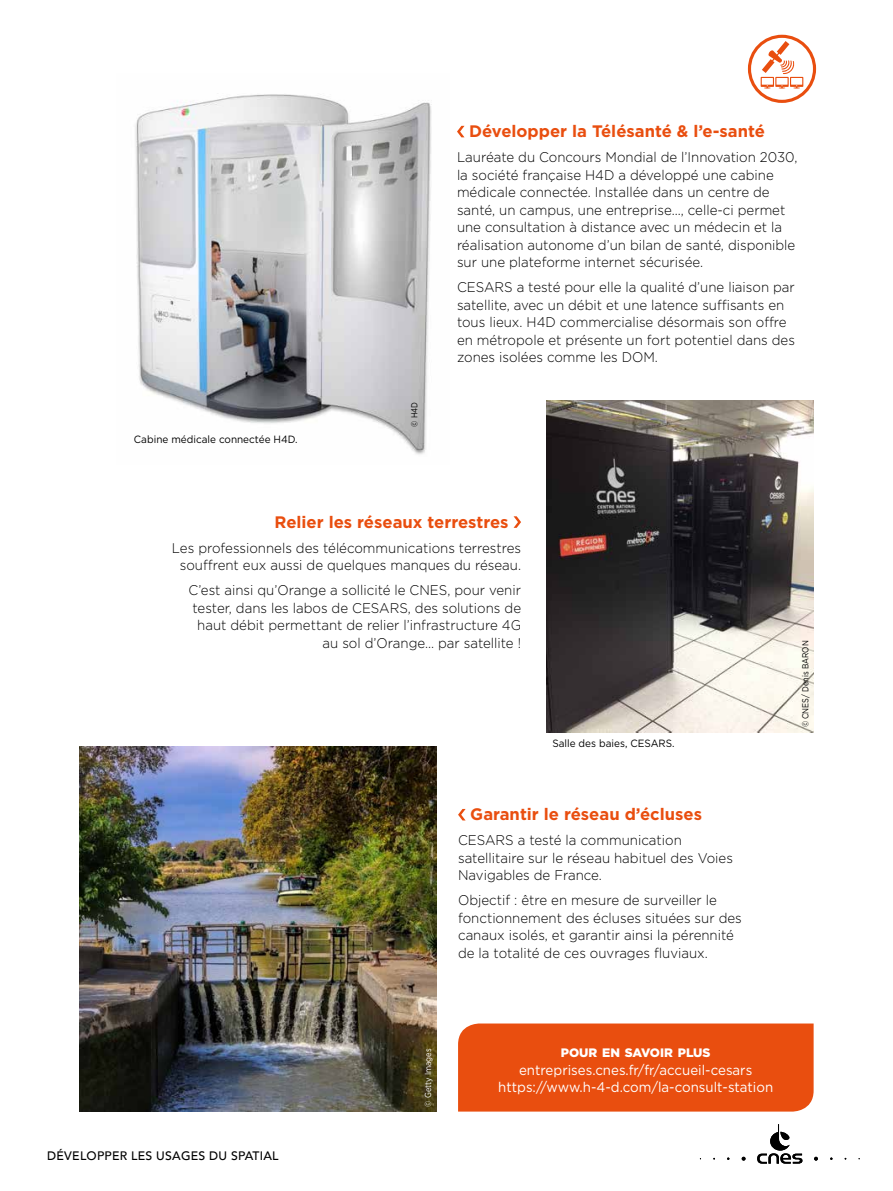
<style>
.page{position:relative;width:893px;height:1191px;background:#fff}
.page>*{position:absolute;margin:0;border:0;box-sizing:border-box;transform-origin:0 0}
.t1{font:700 16.62px "Gotham";color:#e94e0f}
.t2{font:300 14px/17.5px "Gotham";color:#000;scale:.95 1}
.t3{font:14px/17.5px "Gotham";color:#fff;text-align:center;scale:.95 1}
.t4{font:500 12.25px "Avenir";letter-spacing:.02em;color:#000}
.t5{font:900 12.25px "Gotham";color:#fff}
.t6{font:10.5px "Gotham";color:#000;scale:.95 1}
.t7{font:8.75px "Gotham";color:#000;scale:.85 1}
.t8{font:8.75px "Gotham";color:#fff;scale:.85 1}
</style>
<div class="page">
<svg style="left:814px;top:1156px;width:4px;height:4px"></svg>
<svg style="left:742px;top:1156px;width:3px;height:4px"></svg>
<svg style="left:757px;top:1124px;width:45px;height:39px"></svg>
<div style="left:748px;top:35px;width:68px;height:68px;border:3px solid #e94e0f;border-radius:50%"></div>
<svg style="left:761px;top:41px;width:42px;height:48px"></svg>
<img style="left:135px;top:94px;width:297px;height:361px">
<img style="left:79px;top:747px;width:357px;height:364px">
<img style="left:546px;top:401px;width:268px;height:331px">
<svg style="left:457px;top:126px;width:7px;height:11px"></svg>
<svg style="left:458px;top:809px;width:8px;height:11px"></svg>
<svg style="left:514px;top:516px;width:7px;height:12px"></svg>
<div style="left:458px;top:1023px;width:356px;height:88px;background:#e94e0f"></div>
<p class="t6" style="left:134px;top:432px;width:174px">Cabine médicale connectée H4D.</p>
<p class="t7" style="left:409px;top:427px;width:31px;rotate:-90deg">© H4D</p>
<p class="t1" style="left:469px;top:120px;width:297px">Développer la Télésanté &amp; l’e-santé</p>
<p class="t2" style="left:457px;top:148px;width:360px">Lauréate du Concours Mondial de l’Innovation 2030, la société française H4D a développé une cabine médicale connectée. Installée dans un centre de santé, un campus, une entreprise..., celle-ci permet une consultation à distance avec un médecin et la réalisation autonome d’un bilan de santé, disponible sur une plateforme internet sécurisée.</p>
<p class="t2" style="left:457px;top:278px;width:357px">CESARS a testé pour elle la qualité d’une liaison par satellite, avec un débit et une latence suffisants en tous lieux. H4D commercialise désormais son offre en métropole et présente un fort potentiel dans des zones isolées comme les DOM.</p>
<p class="t1" style="left:274px;top:511px;width:236px">Relier les réseaux terrestres</p>
<p class="t2" style="left:172px;top:539px;width:369px;text-align:center">Les professionnels des télécommunications terrestres souffrent eux aussi de quelques manques du réseau.</p>
<p class="t2" style="left:189px;top:581px;width:351px;text-align:right">C’est ainsi qu’Orange a sollicité le CNES, pour venir tester, dans les labos de CESARS, des solutions de haut débit permettant de relier l’infrastructure 4G au sol d’Orange… par satellite !</p>
<p class="t6" style="left:552px;top:736px;width:130px">Salle des baies, CESARS.</p>
<p class="t1" style="left:470px;top:803px;width:233px">Garantir le réseau d’écluses</p>
<p class="t2" style="left:458px;top:831px;width:291px">CESARS a testé la communication satellitaire sur le réseau habituel des Voies<br>Navigables de France.</p>
<p class="t2" style="left:458px;top:891px;width:300px">Objectif : être en mesure de surveiller le fonctionnement des écluses situées sur des canaux isolés, et garantir ainsi la pérennité de la totalité de ces ouvrages fluviaux.</p>
<p class="t7" style="left:800px;top:727px;width:104px;rotate:-90deg">© CNES/ Denis BARON</p>
<p class="t4" style="left:47px;top:1145px;width:233px">DÉVELOPPER LES USAGES DU SPATIAL</p>
<p class="t8" style="left:422px;top:1106px;width:70px;rotate:-90deg">© Getty Images</p>
<p class="t5" style="left:561px;top:1044px;width:151px">POUR EN SAVOIR PLUS</p>
<p class="t3" style="left:498px;top:1060px;width:291px">entreprises.cnes.fr/fr/accueil-cesars https://www.h-4-d.com/la-consult-station</p>
</div>
